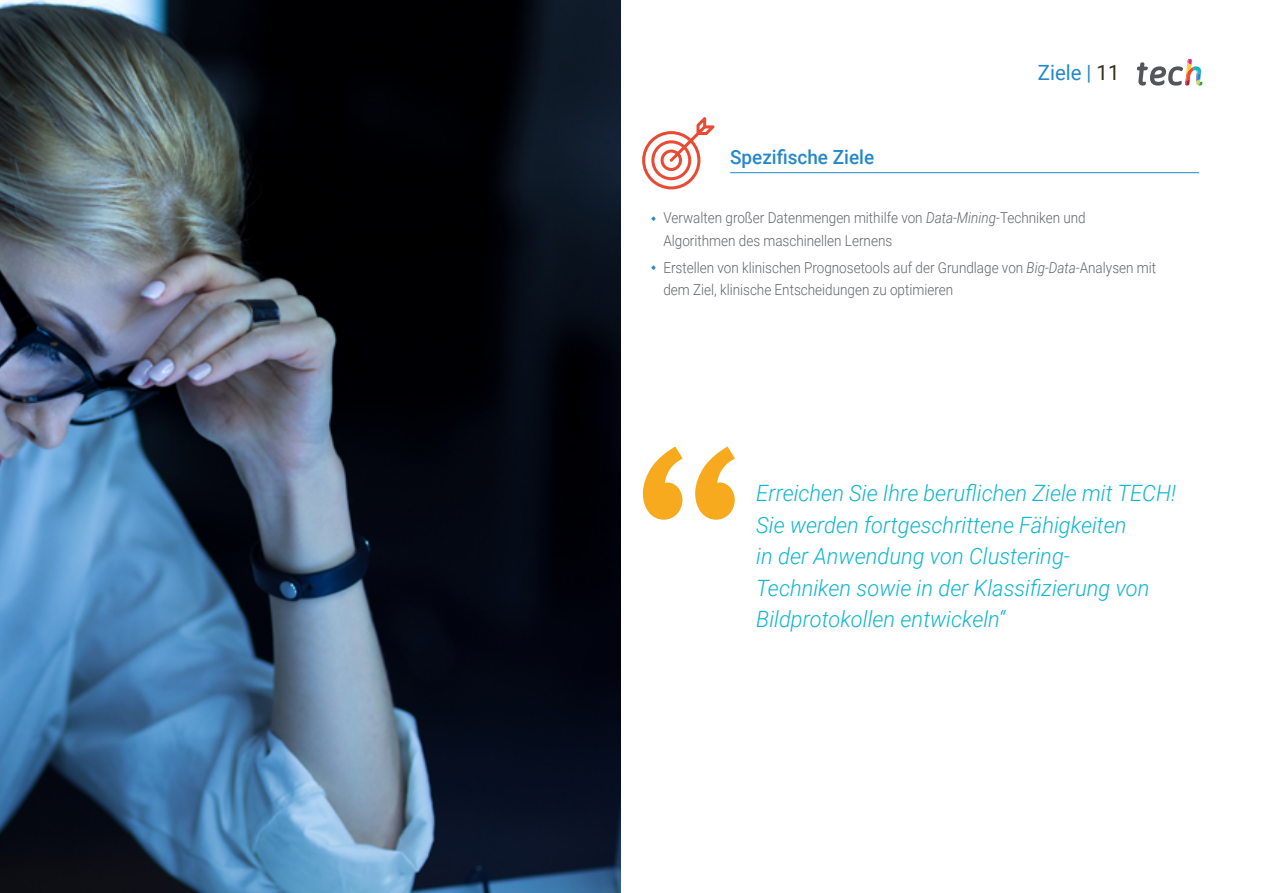
<style>
.page{position:relative;width:1263px;height:893px;background:#fff}
.page>*{position:absolute;margin:0;border:0;box-sizing:border-box;transform-origin:0 0}
.t1{font:italic 300 22.5px/31.5px "Roboto";color:#0fb6cf}
.t2{font:21px "Roboto";color:#2488c9}
.t3{font:500 19.5px "Roboto";color:#2488c9}
.t4{font:300 15px/22.5px "Roboto";color:#61646a;scale:.9 1}
.s1{color:#312e20}
.s2{font-style:italic}
</style>
<div class="page">
<hr style="left:730px;top:172px;width:469px;height:1px;background:#2488c9">
<svg style="left:642px;top:117px;width:72px;height:72px"></svg>
<svg style="left:643px;top:446px;width:92px;height:74px"></svg>
<img style="left:0;top:0;width:621px;height:893px">
<svg style="left:1137px;top:59px;width:65px;height:27px"></svg>
<h3 class="t3" style="left:730px;top:144px;width:145px">Spezifische Ziele</h3>
<h2 class="t2" style="left:1038px;top:57px;width:83px">Ziele | <span class="s1">11</span></h2>
<p class="t4" style="left:663px;top:206px;width:471px">Verwalten großer Datenmengen mithilfe von <span class="s2">Data-Mining</span>-Techniken und<br>Algorithmen des maschinellen Lernens</p>
<p class="t4" style="left:663px;top:255px;width:549px">Erstellen von klinischen Prognosetools auf der Grundlage von <span class="s2">Big-Data</span>-Analysen mit dem Ziel, klinische Entscheidungen zu optimieren</p>
<h1 class="t1" style="left:756px;top:476px;width:421px">Erreichen Sie Ihre beruflichen Ziele mit TECH!<br>Sie werden fortgeschrittene Fähigkeiten<br>in der Anwendung von Clustering-<br>Techniken sowie in der Klassifizierung von Bildprotokollen entwickeln“</h1>
</div>
